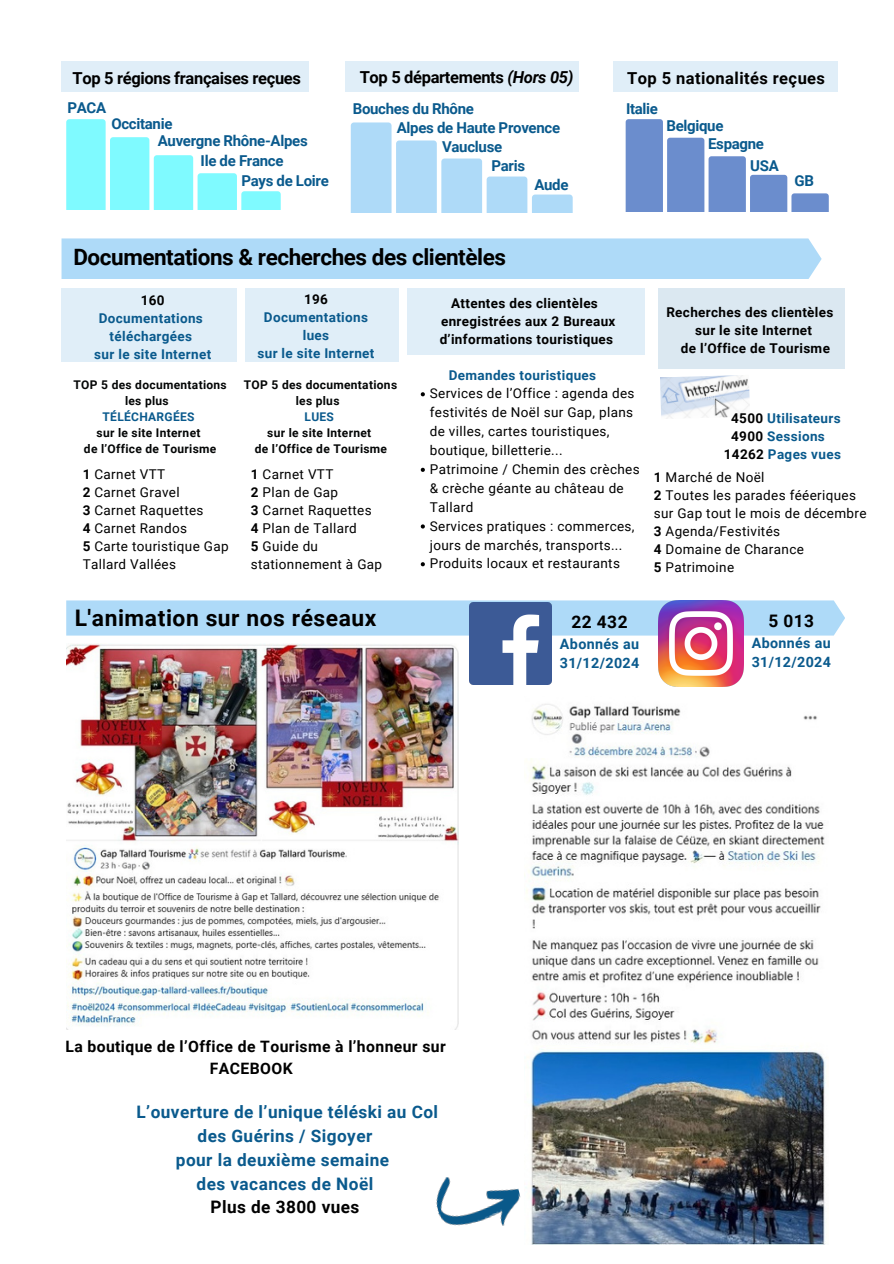
<style>
.page{position:relative;width:894px;height:1264px;background:#fff}
.page>*{position:absolute;margin:0;border:0;box-sizing:border-box;transform-origin:0 0}
.t1{font:700 22.8px "Roboto";letter-spacing:.025em;color:#000}
.t2{font:700 22.5px "Roboto";letter-spacing:-.02em;color:#000}
.t3{font:700 17.25px/24px "Roboto";letter-spacing:.025em;color:#0a5a8d;text-align:center}
.t4{font:700 17.25px "Roboto";letter-spacing:.025em;color:#000}
.t5{font:700 16.5px "Roboto";letter-spacing:-.02em;color:#000}
.t6{font:700 16.5px "Roboto";letter-spacing:.025em;color:#000}
.t7{font:700 15.75px/21.9px "Roboto";letter-spacing:.025em;color:#000;text-align:center}
.t8{font:700 15px "Roboto";letter-spacing:-.02em;color:#0a5a8d}
.t9{font:700 14.25px/19.6px "Roboto";letter-spacing:.025em;color:#0a5a8d}
.t10{font:13.5px/18px "Roboto";letter-spacing:.025em;color:#000}
.t11{font:700 13.5px/18px "Roboto";letter-spacing:.025em;color:#0a5a8d;text-align:center}
.t12{font:700 13.5px/18px "Roboto";letter-spacing:.025em;color:#000;text-align:center}
.t13{font:700 12px/16px "Roboto";letter-spacing:.025em;color:#040606;text-align:center}
.t14{font:700 12px "Roboto";letter-spacing:.025em;color:#0a5a8d}
.s1{font-style:italic}
.s2{color:#000}
.s3{font-weight:700}
</style>
<div class="page">
<div style="left:61px;top:61px;width:248px;height:31px;background:#e0eef8"></div>
<div style="left:345px;top:61px;width:233px;height:31px;background:#e0eef8"></div>
<div style="left:613px;top:61px;width:224px;height:31px;background:#e0eef8"></div>
<svg style="left:66px;top:119px;width:215px;height:90px"></svg>
<svg style="left:350px;top:122px;width:222px;height:90px"></svg>
<svg style="left:625px;top:119px;width:203px;height:93px"></svg>
<div style="left:61px;top:238px;width:760px;height:41px;background:#aedaf8"></div>
<div style="left:61px;top:288px;width:176px;height:74px;background:#e0eef8"></div>
<div style="left:407px;top:288px;width:238px;height:66px;background:#e0eef8"></div>
<div style="left:658px;top:288px;width:187px;height:81px;background:#dbe8f1"></div>
<img style="left:660px;top:375px;width:89px;height:44px">
<div style="left:66px;top:600px;width:778px;height:35px;background:#aedaf8"></div>
<img style="left:469px;top:602px;width:82px;height:82px">
<img style="left:658px;top:601px;width:85px;height:85px">
<div style="left:245px;top:288px;width:153px;height:74px;background:#e0eef8"></div>
<img style="left:66px;top:643px;width:392px;height:386px">
<img style="left:526px;top:704px;width:300px;height:540px">
<img style="left:436px;top:1177px;width:85px;height:49px">
<svg style="left:420px;top:392px;width:5px;height:4px"></svg>
<svg style="left:420px;top:468px;width:5px;height:4px"></svg>
<svg style="left:420px;top:524px;width:5px;height:4px"></svg>
<svg style="left:420px;top:562px;width:5px;height:4px"></svg>
<h2 class="t5" style="left:72px;top:69px;width:230px">Top 5 régions françaises reçues</h2>
<h2 class="t5" style="left:359px;top:68px;width:215px">Top 5 départements <span class="s1">(Hors 05)</span></h2>
<h2 class="t6" style="left:627px;top:69px;width:199px">Top 5 nationalités reçues</h2>
<h3 class="t8" style="left:67px;top:99px;width:40px">PACA</h3>
<h4 class="t8" style="left:158px;top:132px;width:151px">Auvergne Rhône-Alpes</h4>
<h4 class="t8" style="left:626px;top:100px;width:34px">Italie</h4>
<p class="t8" style="left:352px;top:100px;width:123px">Bouches du Rhône</p>
<h4 class="t8" style="left:396px;top:119px;width:165px">Alpes de Haute Provence</h4>
<p class="t8" style="left:442px;top:138px;width:62px">Vaucluse</p>
<h4 class="t8" style="left:491px;top:157px;width:35px">Paris</h4>
<p class="t8" style="left:534px;top:176px;width:36px">Aude</p>
<h4 class="t8" style="left:111px;top:115px;width:63px">Occitanie</h4>
<h3 class="t8" style="left:666px;top:117px;width:59px">Belgique</h3>
<h4 class="t8" style="left:708px;top:135px;width:57px">Espagne</h4>
<h4 class="t8" style="left:200px;top:152px;width:84px">Ile de France</h4>
<h4 class="t8" style="left:241px;top:172px;width:89px">Pays de Loire</h4>
<h4 class="t8" style="left:750px;top:157px;width:30px">USA</h4>
<h4 class="t8" style="left:794px;top:172px;width:21px">GB</h4>
<h4 class="t2" style="left:73px;top:244px;width:434px">Documentations &amp; recherches des clientèles</h4>
<h4 class="t11" style="left:99px;top:291px;width:106px"><span class="s2">160<br></span>Documentations téléchargées</h4>
<h3 class="t11" style="left:94px;top:345px;width:118px">sur le site Internet</h3>
<h1 class="t13" style="left:73px;top:376px;width:155px">TOP 5 des documentations les plus</h1>
<h4 class="t14" style="left:102px;top:409px;width:93px">TÉLÉCHARGÉES</h4>
<p class="t13" style="left:96px;top:424px;width:105px">sur le site Internet</p>
<p class="t13" style="left:84px;top:440px;width:134px">de l’Office de Tourisme</p>
<p class="t10" style="left:83px;top:465px;width:147px"><span class="s3">1</span> Carnet VTT<br><span class="s3">2</span> Carnet Gravel<br><span class="s3">3</span> Carnet Raquettes<br><span class="s3">4</span> Carnet Randos<br><span class="s3">5</span> Carte touristique Gap<br>Tallard Vallées</p>
<p class="t11" style="left:257px;top:290px;width:118px"><span class="s2">196<br></span>Documentations lues<br>sur le site Internet</p>
<p class="t13" style="left:244px;top:376px;width:155px">TOP 5 des documentations</p>
<p class="t13" style="left:295px;top:392px;width:45px">les plus</p>
<p class="t14" style="left:304px;top:409px;width:31px">LUES</p>
<h4 class="t13" style="left:267px;top:424px;width:105px">sur le site Internet</h4>
<h5 class="t13" style="left:254px;top:440px;width:134px">de l’Office de Tourisme</h5>
<h4 class="t10" style="left:251px;top:465px;width:133px"><span class="s3">1</span> Carnet VTT<br><span class="s3">2</span> Plan de Gap<br><span class="s3">3</span> Carnet Raquettes<br><span class="s3">4</span> Plan de Tallard<br><span class="s3">5</span> Guide du stationnement à Gap</h4>
<p class="t12" style="left:439px;top:295px;width:177px">Attentes des clientèles enregistrées aux 2 Bureaux d’informations touristiques</p>
<h5 class="t12" style="left:666px;top:304px;width:168px">Recherches des clientèles</h5>
<h5 class="t12" style="left:695px;top:322px;width:118px">sur le site Internet</h5>
<h5 class="t12" style="left:680px;top:340px;width:150px">de l’Office de Tourisme</h5>
<p class="t11" style="left:448px;top:366px;width:149px">Demandes touristiques</p>
<p class="t10" style="left:429px;top:384px;width:206px;line-height:18.9px">Services de l’Office : agenda des festivités de Noël sur Gap, plans de villes, cartes touristiques, boutique, billetterie...</p>
<p class="t10" style="left:429px;top:460px;width:211px;line-height:18.9px">Patrimoine / Chemin des crèches &amp; crèche géante au château de<br>Tallard</p>
<p class="t10" style="left:429px;top:516px;width:206px;line-height:18.9px">Services pratiques : commerces, jours de marchés, transports...</p>
<h5 class="t10" style="left:429px;top:555px;width:191px">Produits locaux et restaurants</h5>
<p class="t11" style="left:731px;top:409px;width:111px"><span class="s2">4500</span> Utilisateurs</p>
<p class="t11" style="left:731px;top:427px;width:95px"><span class="s2">4900</span> Sessions</p>
<p class="t11" style="left:723px;top:445px;width:119px"><span class="s2">14262</span> Pages vues</p>
<h4 class="t10" style="left:653px;top:468px;width:214px"><span class="s3">1</span> Marché de Noël<br><span class="s3">2</span> Toutes les parades fééeriques sur Gap tout le mois de décembre<br><span class="s3">3</span> Agenda/Festivités<br><span class="s3">4</span> Domaine de Charance<br><span class="s3">5</span> Patrimoine</h4>
<h4 class="t1" style="left:75px;top:605px;width:303px">L'animation sur nos réseaux</h4>
<h4 class="t4" style="left:571px;top:612px;width:58px">22 432</h4>
<h4 class="t9" style="left:559px;top:634px;width:81px">Abonnés au<br>31/12/2024</h4>
<h4 class="t4" style="left:768px;top:611px;width:47px">5 013</h4>
<h4 class="t9" style="left:751px;top:633px;width:81px;line-height:19.2px">Abonnés au<br>31/12/2024</h4>
<p class="t7" style="left:65px;top:1035px;width:381px">La boutique de l’Office de Tourisme à l’honneur sur<br>FACEBOOK</p>
<h1 class="t3" style="left:136px;top:1099px;width:303px">L’ouverture de l’unique téléski au Col des Guérins / Sigoyer<br>pour la deuxième semaine<br>des vacances de Noël<br><span class="s2">Plus de 3800 vues</span></h1>
</div>
